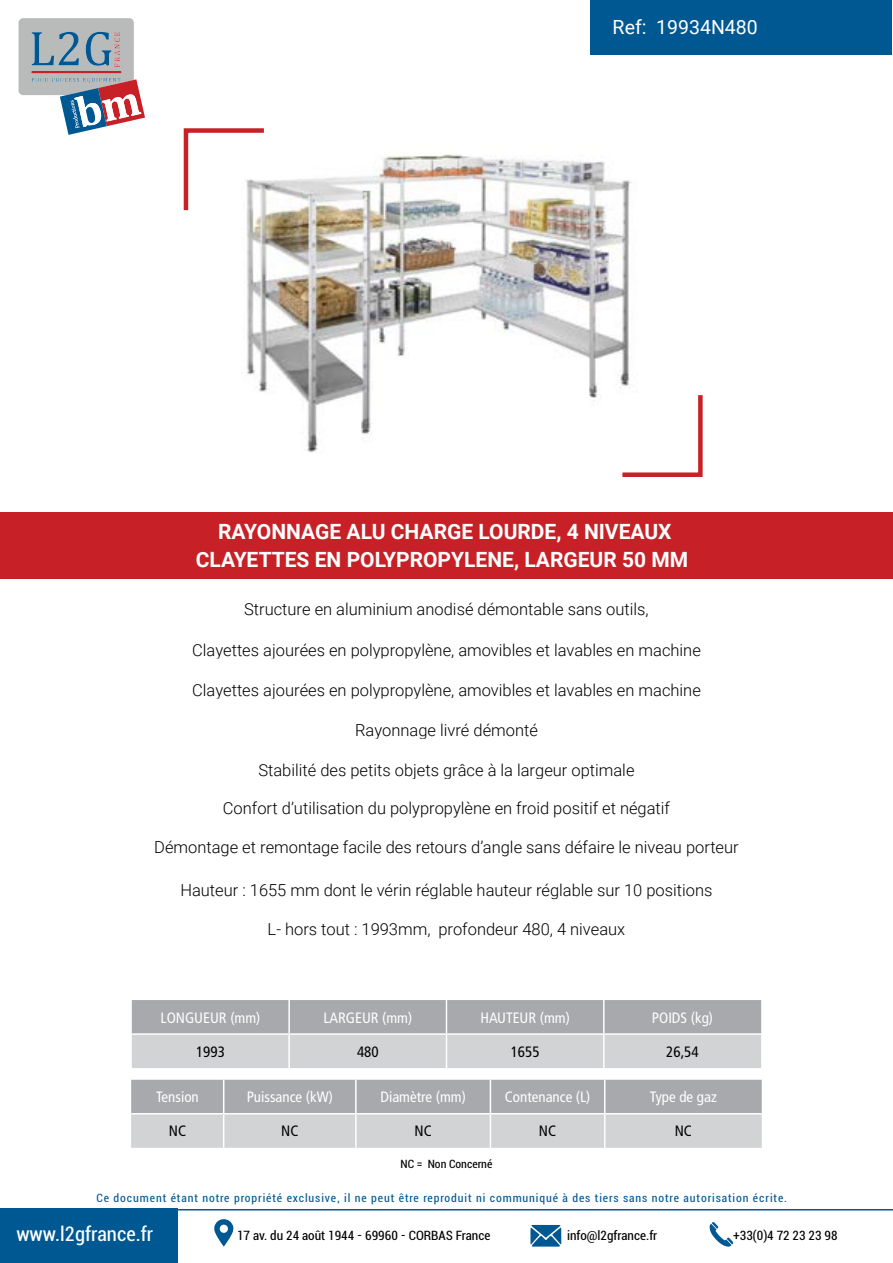
<style>
.page{position:relative;width:893px;height:1263px;background:#fff}
.page>*{position:absolute;margin:0;border:0;box-sizing:border-box;transform-origin:0 0}
.t1{font:700 21px/27.9px "Roboto";color:#fff;text-align:center}
.t2{font:condensed 21px "Roboto";color:#fff}
.t3{font:19.5px "Roboto";color:#fff}
.t4{font:300 16.5px "Roboto";color:#000}
.t5{font:condensed 15px "Frutiger LT Std";color:#fff}
.t6{font:condensed 15px "Frutiger LT Std";color:#000}
.t7{font:condensed 13.5px "Roboto";color:#000}
.t8{font:condensed 12px "Roboto";letter-spacing:.075em;color:#005893}
.t9{font:condensed 12px "Roboto";color:#000}
</style>
<div class="page">
<div style="left:0;top:513px;width:893px;height:66px;background:#c72127"></div>
<svg style="left:622px;top:395px;width:81px;height:82px"></svg>
<svg style="left:183px;top:128px;width:81px;height:83px"></svg>
<svg style="left:18px;top:18px;width:127px;height:117px"></svg>
<div style="left:590px;top:0;width:301px;height:54px;background:#005893"></div>
<div style="left:0;top:1209px;width:178px;height:54px;background:#005893"></div>
<hr style="left:178px;top:1209px;width:715px;height:1px;background:#005893">
<svg style="left:214px;top:1219px;width:20px;height:27px"></svg>
<svg style="left:530px;top:1225px;width:31px;height:21px"></svg>
<svg style="left:710px;top:1222px;width:23px;height:24px"></svg>
<img style="left:241px;top:143px;width:406px;height:320px">
<svg style="left:132px;top:1000px;width:629px;height:68px;background:#bcbec0"></svg>
<hr style="left:288px;top:1000px;width:2px;height:33px;background:#fff">
<hr style="left:446px;top:1000px;width:1px;height:33px;background:#fff">
<hr style="left:603px;top:1000px;width:2px;height:33px;background:#fff">
<hr style="left:132px;top:1033px;width:157px;height:2px;background:#fff">
<hr style="left:289px;top:1033px;width:157px;height:2px;background:#fff">
<hr style="left:288px;top:1035px;width:2px;height:33px;background:#fff">
<hr style="left:446px;top:1033px;width:158px;height:2px;background:#fff">
<hr style="left:446px;top:1035px;width:1px;height:33px;background:#fff">
<hr style="left:604px;top:1033px;width:157px;height:2px;background:#fff">
<hr style="left:603px;top:1035px;width:2px;height:33px;background:#fff">
<svg style="left:131px;top:1080px;width:631px;height:68px;background:#bcbec0"></svg>
<hr style="left:223px;top:1080px;width:1px;height:33px;background:#fff">
<hr style="left:355px;top:1080px;width:2px;height:33px;background:#fff">
<hr style="left:490px;top:1080px;width:1px;height:33px;background:#fff">
<hr style="left:604px;top:1080px;width:1px;height:33px;background:#fff">
<hr style="left:131px;top:1113px;width:93px;height:1px;background:#fff">
<hr style="left:224px;top:1113px;width:132px;height:1px;background:#fff">
<hr style="left:223px;top:1114px;width:1px;height:34px;background:#fff">
<hr style="left:356px;top:1113px;width:134px;height:1px;background:#fff">
<hr style="left:355px;top:1114px;width:2px;height:34px;background:#fff">
<hr style="left:490px;top:1113px;width:115px;height:1px;background:#fff">
<hr style="left:490px;top:1114px;width:1px;height:34px;background:#fff">
<hr style="left:605px;top:1113px;width:157px;height:1px;background:#fff">
<hr style="left:604px;top:1114px;width:1px;height:34px;background:#fff">
<p class="t3" style="left:613px;top:13px;width:35px">Ref:</p>
<p class="t3" style="left:656px;top:13px;width:103px">19934N480</p>
<p class="t1" style="left:196px;top:516px;width:494px">RAYONNAGE ALU CHARGE LOURDE, 4 NIVEAUX<br>CLAYETTES EN POLYPROPYLENE, LARGEUR 50 MM</p>
<p class="t4" style="left:244px;top:598px;width:406px">Structure en aluminium anodisé démontable sans outils,</p>
<p class="t4" style="left:192px;top:638px;width:510px">Clayettes ajourées en polypropylène, amovibles et lavables en machine</p>
<p class="t4" style="left:192px;top:678px;width:510px">Clayettes ajourées en polypropylène, amovibles et lavables en machine</p>
<p class="t4" style="left:355px;top:718px;width:184px">Rayonnage livré démonté</p>
<p class="t4" style="left:258px;top:758px;width:378px">Stabilité des petits objets grâce à la largeur optimale</p>
<p class="t4" style="left:223px;top:797px;width:449px">Confort d’utilisation du polypropylène en froid positif et négatif</p>
<p class="t4" style="left:154px;top:836px;width:586px">Démontage et remontage facile des retours d’angle sans défaire le niveau porteur</p>
<p class="t4" style="left:180px;top:879px;width:534px">Hauteur : 1655 mm dont le vérin réglable hauteur réglable sur 10 positions</p>
<p class="t4" style="left:268px;top:917px;width:359px">L- hors tout : 1993mm, profondeur 480, 4 niveaux</p>
<p class="t5" style="left:161px;top:1009px;width:101px">LONGUEUR (mm)</p>
<p class="t5" style="left:323px;top:1009px;width:90px">LARGEUR (mm)</p>
<p class="t5" style="left:480px;top:1009px;width:91px">HAUTEUR (mm)</p>
<p class="t5" style="left:652px;top:1009px;width:63px">POIDS (kg)</p>
<p class="t6" style="left:196px;top:1043px;width:30px">1993</p>
<p class="t6" style="left:357px;top:1043px;width:23px">480</p>
<p class="t6" style="left:511px;top:1043px;width:30px">1655</p>
<p class="t6" style="left:666px;top:1043px;width:34px">26,54</p>
<p class="t5" style="left:156px;top:1088px;width:44px">Tension</p>
<p class="t5" style="left:247px;top:1088px;width:88px">Puissance (kW)</p>
<p class="t5" style="left:380px;top:1088px;width:87px">Diamètre (mm)</p>
<p class="t5" style="left:505px;top:1088px;width:87px">Contenance (L)</p>
<p class="t5" style="left:650px;top:1088px;width:69px">Type de gaz</p>
<p class="t6" style="left:169px;top:1122px;width:19px">NC</p>
<p class="t6" style="left:281px;top:1122px;width:19px">NC</p>
<p class="t6" style="left:415px;top:1122px;width:19px">NC</p>
<p class="t6" style="left:539px;top:1122px;width:19px">NC</p>
<p class="t6" style="left:675px;top:1122px;width:19px">NC</p>
<p class="t9" style="left:401px;top:1156px;width:93px">NC = Non Concerné</p>
<p class="t8" style="left:97px;top:1190px;width:692px">Ce document étant notre propriété exclusive, il ne peut être reproduit ni communiqué à des tiers sans notre autorisation écrite.</p>
<p class="t2" style="left:16px;top:1219px;width:138px">www.l2gfrance.fr</p>
<p class="t7" style="left:237px;top:1227px;width:255px">17 av. du 24 août 1944 - 69960 - CORBAS France</p>
<p class="t7" style="left:567px;top:1227px;width:92px">info@l2gfrance.fr</p>
<p class="t7" style="left:733px;top:1227px;width:106px">+33(0)4 72 23 23 98</p>
</div>
